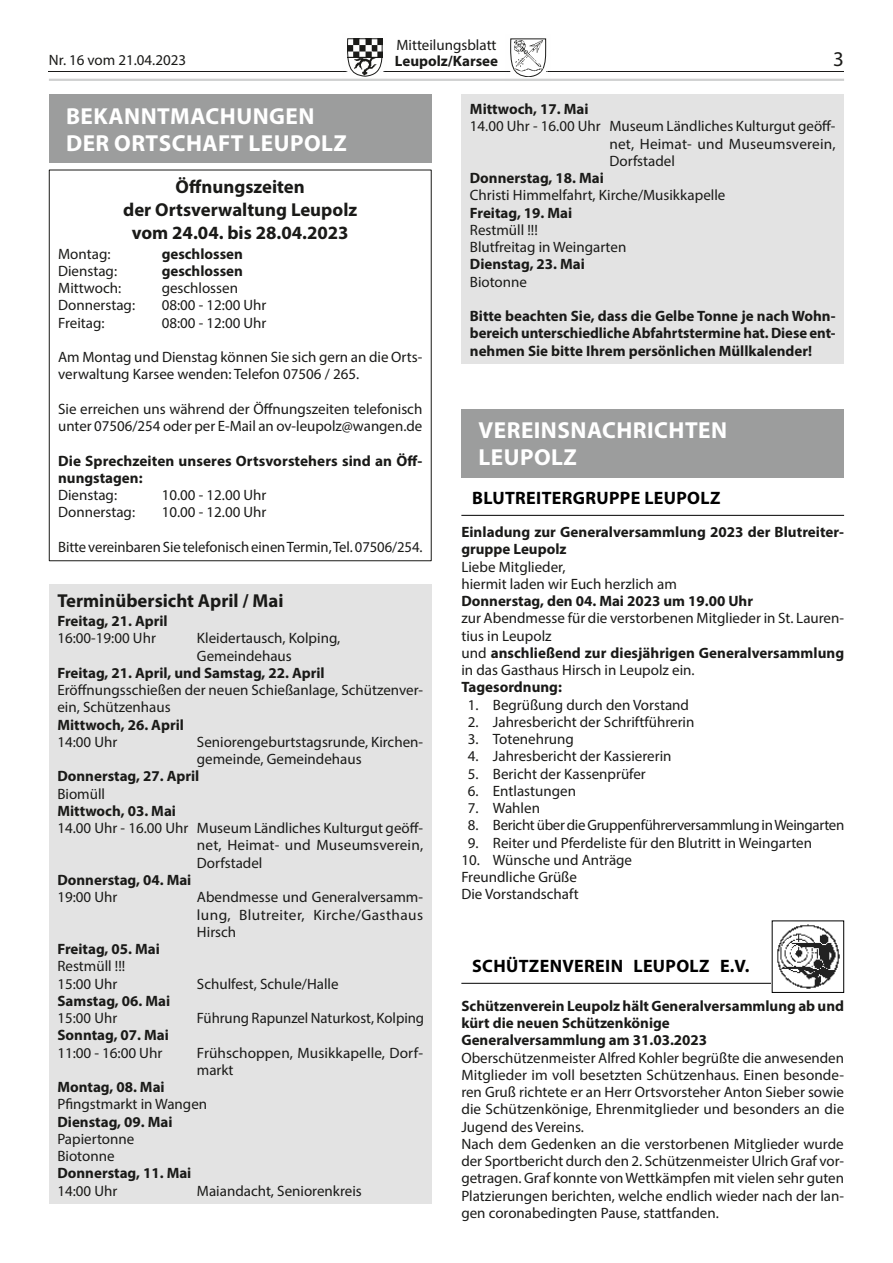
<style>
.page{position:relative;width:893px;height:1263px;background:#fff}
.page>*{position:absolute;margin:0;border:0;box-sizing:border-box;transform-origin:0 0}
.t1{font:700 23.25px/27px "Myriad Pro";letter-spacing:.02em;color:#fff}
.t2{font:21px "Myriad Pro";color:#1a1a18}
.t3{font:700 18.75px/23.1px "Myriad Pro";color:#1a1a18;text-align:center}
.t4{font:700 18px "Myriad Pro";letter-spacing:.02em;color:#000}
.t5{font:15px/17.2px "Myriad Pro";color:#1a1a18}
.t6{font:700 15px/17.2px "Myriad Pro";color:#1a1a18}
.t7{font:15px "Myriad Pro";letter-spacing:-.02em;color:#1a1a18}
.s1{font-weight:700}
</style>
<div class="page">
<hr style="left:49px;top:71px;width:795px;height:1px;background:#1a1a18">
<svg style="left:347px;top:38px;width:36px;height:39px"></svg>
<svg style="left:510px;top:38px;width:36px;height:39px"></svg>
<img style="left:514px;top:40px;width:29px;height:32px">
<hr style="left:49px;top:79px;width:795px;height:2px;background:#cfd0d0">
<div style="left:49px;top:94px;width:383px;height:68px;background:#9c9d9d"></div>
<div style="left:49px;top:170px;width:383px;height:391px;border:1px solid #1a1a18"></div>
<div style="left:49px;top:584px;width:383px;height:620px;background:#e3e3e3"></div>
<div style="left:461px;top:94px;width:383px;height:270px;background:#e3e3e3"></div>
<div style="left:461px;top:409px;width:383px;height:68px;background:#9c9d9d"></div>
<hr style="left:461px;top:515px;width:383px;height:1px;background:#000">
<hr style="left:461px;top:983px;width:383px;height:1px;background:#000">
<img style="left:774px;top:924px;width:68px;height:65px">
<div style="left:772px;top:920px;width:72px;height:73px;border:1px solid #000"></div>
<p class="t5" style="left:396px;top:36px;width:102px">Mitteilungsblatt</p>
<p class="t5" style="left:49px;top:51px;width:139px">Nr. 16 vom 21.04.2023</p>
<p class="t6" style="left:395px;top:52px;width:105px">Leupolz/Karsee</p>
<h2 class="t2" style="left:833px;top:46px;width:12px">3</h2>
<h1 class="t1" style="left:66px;top:101px;width:282px">BEKANNTMACHUNGEN<br>DER ORTSCHAFT LEUPOLZ</h1>
<p class="t3" style="left:123px;top:174px;width:236px">Öffnungszeiten<br>der Ortsverwaltung Leupolz vom 24.04. bis 28.04.2023</p>
<p class="t5" style="left:58px;top:245px;width:54px">Montag:</p>
<p class="t6" style="left:162px;top:244px;width:83px">geschlossen</p>
<p class="t5" style="left:58px;top:262px;width:60px">Dienstag:</p>
<p class="t6" style="left:162px;top:262px;width:83px">geschlossen</p>
<p class="t5" style="left:58px;top:279px;width:65px">Mittwoch:</p>
<p class="t5" style="left:162px;top:279px;width:78px">geschlossen</p>
<p class="t5" style="left:58px;top:296px;width:78px">Donnerstag:</p>
<p class="t5" style="left:162px;top:296px;width:106px">08:00 - 12:00 Uhr</p>
<p class="t5" style="left:58px;top:314px;width:48px">Freitag:</p>
<p class="t5" style="left:162px;top:314px;width:106px">08:00 - 12:00 Uhr</p>
<p class="t5" style="left:58px;top:348px;width:366px">Am Montag und Dienstag können Sie sich gern an die Orts&shy;verwaltung Karsee wenden: Telefon 07506 / 265.</p>
<p class="t5" style="left:58px;top:400px;width:366px">Sie erreichen uns während der Öffnungszeiten telefonisch unter 07506/254 oder per E-Mail an ov-leupolz@wangen.de</p>
<p class="t6" style="left:58px;top:451px;width:366px">Die Sprechzeiten unseres Ortsvorstehers sind an Öff&shy;nungstagen:</p>
<p class="t5" style="left:58px;top:486px;width:60px">Dienstag:</p>
<p class="t5" style="left:162px;top:486px;width:106px">10.00 - 12.00 Uhr</p>
<p class="t5" style="left:58px;top:503px;width:78px">Donnerstag:</p>
<p class="t5" style="left:162px;top:503px;width:106px">10.00 - 12.00 Uhr</p>
<p class="t5" style="left:58px;top:538px;width:366px">Bitte vereinbaren Sie telefonisch einen Termin, Tel. 07506/254.</p>
<p class="t3" style="left:57px;top:588px;width:228px">Terminübersicht April / Mai</p>
<p class="t6" style="left:57px;top:612px;width:112px">Freitag, 21. April</p>
<p class="t5" style="left:57px;top:629px;width:100px">16:00-19:00 Uhr</p>
<p class="t5" style="left:197px;top:629px;width:145px">Kleidertausch, Kolping,<br>Gemeindehaus</p>
<p class="t6" style="left:57px;top:664px;width:269px">Freitag, 21. April, und Samstag, 22. April</p>
<p class="t5" style="left:57px;top:681px;width:367px">Eröffnungsschießen der neuen Schießanlage, Schützenver&shy;ein, Schützenhaus</p>
<p class="t6" style="left:57px;top:715px;width:128px">Mittwoch, 26. April</p>
<p class="t5" style="left:57px;top:733px;width:61px">14:00 Uhr</p>
<p class="t5" style="left:197px;top:733px;width:228px">Seniorengeburtstagsrunde, Kirchen&shy;gemeinde, Gemeindehaus</p>
<p class="t6" style="left:57px;top:767px;width:143px">Donnerstag, 27. April</p>
<p class="t5" style="left:57px;top:785px;width:49px">Biomüll</p>
<p class="t6" style="left:57px;top:802px;width:120px">Mittwoch, 03. Mai</p>
<p class="t5" style="left:197px;top:819px;width:228px;text-align:justify;text-indent:-140px">14.00 Uhr - 16.00 Uhr Museum Ländliches Kulturgut geöff&shy;net, Heimat- und Museumsverein, Dorfstadel</p>
<p class="t6" style="left:57px;top:871px;width:136px">Donnerstag, 04. Mai</p>
<p class="t5" style="left:57px;top:888px;width:62px">19:00 Uhr</p>
<p class="t5" style="left:197px;top:888px;width:228px;text-align:justify">Abendmesse und Generalversamm&shy;lung, Blutreiter, Kirche/Gasthaus Hirsch</p>
<p class="t6" style="left:57px;top:940px;width:104px">Freitag, 05. Mai</p>
<p class="t5" style="left:57px;top:957px;width:69px">Restmüll !!!<br>15:00 Uhr</p>
<p class="t6" style="left:470px;top:100px;width:120px">Mittwoch, 17. Mai</p>
<p class="t5" style="left:609px;top:117px;width:228px;text-align:justify;text-indent:-140px">14.00 Uhr - 16.00 Uhr Museum Ländliches Kulturgut geöff&shy;net, Heimat- und Museumsverein, Dorfstadel</p>
<p class="t6" style="left:470px;top:169px;width:136px">Donnerstag, 18. Mai</p>
<p class="t5" style="left:470px;top:186px;width:257px">Christi Himmelfahrt, Kirche/Musikkapelle</p>
<p class="t6" style="left:470px;top:203px;width:104px">Freitag, 19. Mai</p>
<p class="t5" style="left:470px;top:221px;width:158px">Restmüll !!!<br>Blutfreitag in Weingarten</p>
<p class="t6" style="left:470px;top:255px;width:117px">Dienstag, 23. Mai</p>
<p class="t5" style="left:470px;top:273px;width:59px">Biotonne</p>
<p class="t6" style="left:470px;top:307px;width:367px;text-align:justify">Bitte beachten Sie, dass die Gelbe Tonne je nach Wohn&shy;bereich unterschiedliche Abfahrtstermine hat. Diese ent&shy;nehmen Sie bitte Ihrem persönlichen Müllkalender!</p>
<h1 class="t1" style="left:479px;top:416px;width:250px">VEREINSNACHRICHTEN<br>LEUPOLZ</h1>
<p class="t4" style="left:472px;top:486px;width:250px">BLUTREITERGRUPPE LEUPOLZ</p>
<p class="t6" style="left:461px;top:523px;width:384px">Einladung zur Generalversammlung 2023 der Blutreiter&shy;gruppe Leupolz</p>
<p class="t5" style="left:461px;top:558px;width:217px">Liebe Mitglieder,<br>hiermit laden wir Euch herzlich am</p>
<p class="t6" style="left:461px;top:592px;width:293px">Donnerstag, den 04. Mai 2023 um 19.00 Uhr</p>
<p class="t5" style="left:461px;top:609px;width:384px">zur Abendmesse für die verstorbenen Mitglieder in St. Lauren&shy;tius in Leupolz<br>und <span class="s1">anschließend zur diesjährigen Generalversammlung </span>in das Gasthaus Hirsch in Leupolz ein.</p>
<p class="t6" style="left:461px;top:678px;width:102px">Tagesordnung:</p>
<p class="t5" style="left:468px;top:696px;width:223px">1. Begrüßung durch den Vorstand</p>
<p class="t5" style="left:468px;top:713px;width:228px">2. Jahresbericht der Schriftführerin</p>
<p class="t5" style="left:468px;top:730px;width:108px">3. Totenehrung</p>
<p class="t5" style="left:468px;top:747px;width:205px">4. Jahresbericht der Kassiererin</p>
<p class="t5" style="left:468px;top:765px;width:180px">5. Bericht der Kassenprüfer</p>
<p class="t5" style="left:468px;top:782px;width:110px">6. Entlastungen</p>
<p class="t5" style="left:468px;top:799px;width:74px">7. Wahlen</p>
<p class="t7" style="left:468px;top:816px;width:378px">8. Bericht über die Gruppenführerversammlung in Weingarten</p>
<p class="t5" style="left:468px;top:834px;width:346px">9. Reiter und Pferdeliste für den Blutritt in Weingarten</p>
<p class="t5" style="left:461px;top:851px;width:172px">10. Wünsche und Anträge<br>Freundliche Grüße<br>Die Vorstandschaft</p>
<p class="t4" style="left:472px;top:954px;width:279px">SCHÜTZENVEREIN LEUPOLZ E.V.</p>
<p class="t6" style="left:461px;top:997px;width:384px">Schützenverein Leupolz hält Generalversammlung ab und kürt die neuen Schützenkönige<br>Generalversammlung am 31.03.2023</p>
<p class="t5" style="left:461px;top:1049px;width:384px">Oberschützenmeister Alfred Kohler begrüßte die anwesenden Mitglieder im voll besetzten Schützenhaus. Einen besonde&shy;ren Gruß richtete er an Herr Ortsvorsteher Anton Sieber sowie die Schützenkönige, Ehrenmitglieder und besonders an die Jugend des Vereins.<br>Nach dem Gedenken an die verstorbenen Mitglieder wurde der Sportbericht durch den 2. Schützenmeister Ulrich Graf vor&shy;getragen. Graf konnte von Wettkämpfen mit vielen sehr guten Platzierungen berichten, welche endlich wieder nach der lan&shy;gen coronabedingten Pause, stattfanden.</p>
<p class="t5" style="left:197px;top:974px;width:143px">Schulfest, Schule/Halle</p>
<p class="t6" style="left:57px;top:991px;width:114px">Samstag, 06. Mai</p>
<p class="t5" style="left:57px;top:1009px;width:61px">15:00 Uhr</p>
<p class="t5" style="left:197px;top:1009px;width:229px">Führung Rapunzel Naturkost, Kolping</p>
<p class="t6" style="left:57px;top:1026px;width:113px">Sonntag, 07. Mai</p>
<p class="t5" style="left:57px;top:1043px;width:106px">11:00 - 16:00 Uhr</p>
<p class="t5" style="left:197px;top:1043px;width:228px">Frühschoppen, Musikkapelle, Dorf&shy;markt</p>
<p class="t6" style="left:57px;top:1078px;width:109px">Montag, 08. Mai</p>
<p class="t5" style="left:57px;top:1095px;width:151px">Pfingstmarkt in Wangen</p>
<p class="t6" style="left:57px;top:1112px;width:117px">Dienstag, 09. Mai</p>
<p class="t5" style="left:57px;top:1130px;width:78px">Papiertonne<br>Biotonne</p>
<p class="t6" style="left:57px;top:1164px;width:136px">Donnerstag, 11. Mai</p>
<p class="t5" style="left:57px;top:1181px;width:61px">14:00 Uhr</p>
<p class="t5" style="left:197px;top:1181px;width:166px">Maiandacht, Seniorenkreis</p>
</div>
